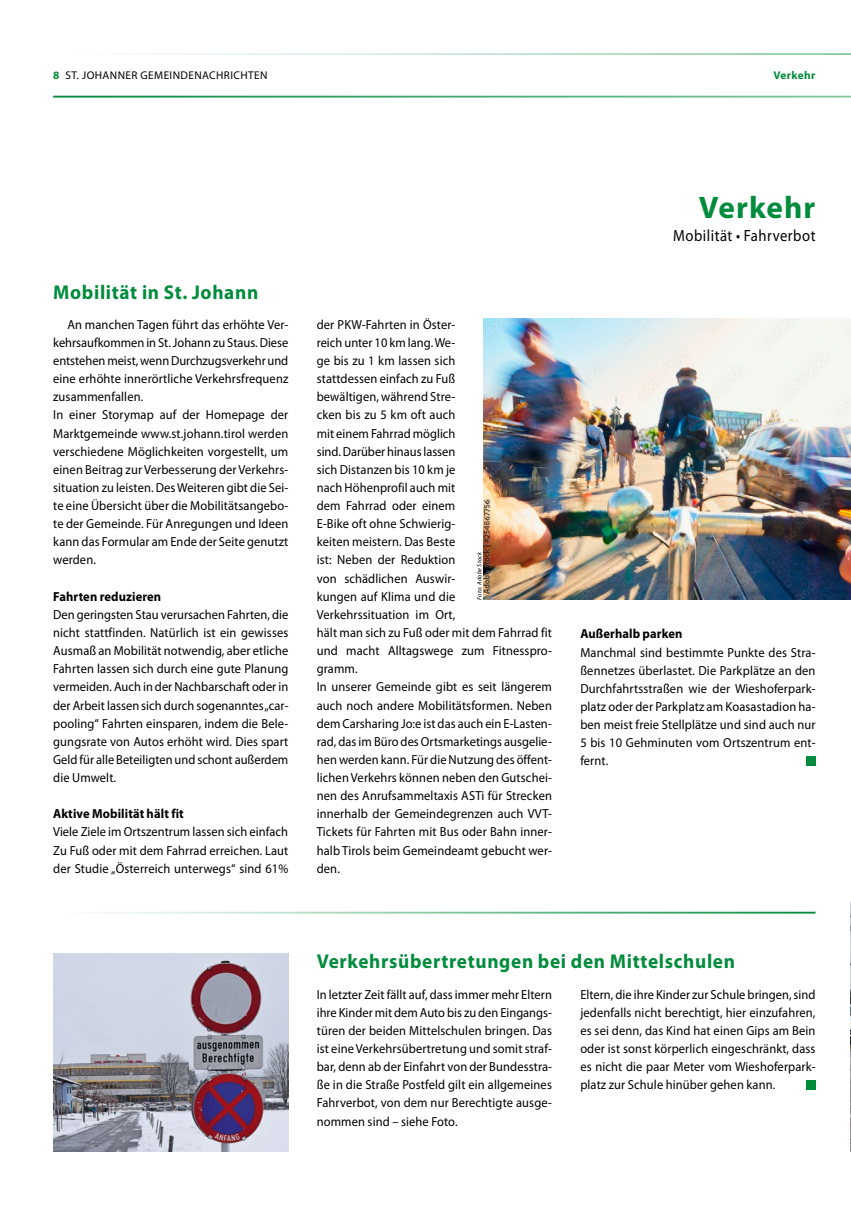
<style>
.page{position:relative;width:851px;height:1205px;background:#fff}
.page>*{position:absolute;margin:0;border:0;box-sizing:border-box;transform-origin:0 0}
.t1{font:700 31.25px "Myriad Pro";letter-spacing:.035em;color:#008c3c}
.t2{font:700 20px "Myriad Pro";letter-spacing:.035em;color:#008c3c;scale:.96 1}
.t3{font:16.25px "Myriad Pro";letter-spacing:.035em;color:#000;scale:.9 1}
.t4{font:13.12px/18.1px "Myriad Pro";letter-spacing:.01em;color:#000;text-align:justify;scale:.95 1}
.t5{font:700 13.12px "Myriad Pro";letter-spacing:.01em;color:#000;scale:.95 1}
.t6{font:11.25px "Myriad Pro";letter-spacing:.035em;color:#000}
.t7{font:700 11.25px "Myriad Pro";letter-spacing:.035em;color:#008c3c}
.t8{font:italic 6.25px "Myriad Pro";letter-spacing:.035em;color:#000}
.s1{font-weight:700;color:#008c3c}
</style>
<div class="page">
<hr style="left:53px;top:96px;width:797px;height:2px;background:#008c3c">
<hr style="left:53px;top:53px;width:797px;height:2px;background:#008c3c">
<div style="left:805px;top:756px;width:10px;height:9px;background:#008c3c"></div>
<img style="left:483px;top:319px;width:367px;height:281px">
<img style="left:53px;top:953px;width:235px;height:199px">
<div style="left:805px;top:1079px;width:10px;height:10px;background:#008c3c"></div>
<hr style="left:53px;top:912px;width:762px;height:1px;background:#008c3c">
<img style="left:850px;top:902px;width:1px;height:250px">
<p class="t6" style="left:53px;top:69px;width:216px"><span class="s1">8</span> ST. JOHANNER GEMEINDENACHRICHTEN</p>
<p class="t7" style="left:773px;top:68px;width:43px">Verkehr</p>
<h2 class="t2" style="left:53px;top:279px;width:215px">Mobilität in St. Johann</h2>
<p class="t4" style="left:53px;top:315px;width:249px;text-align:left;text-indent:14px">An manchen Tagen führt das erhöhte Ver&shy;kehrsaufkommen in St. Johann zu Staus. Diese entstehen meist, wenn Durchzugsverkehr und eine erhöhte innerörtliche Verkehrsfrequenz zusammenfallen.<br>In einer Storymap auf der Homepage der Marktgemeinde www.st.johann.tirol werden verschiedene Möglichkeiten vorgestellt, um einen Beitrag zur Verbesserung der Verkehrs&shy;situation zu leisten. Des Weiteren gibt die Sei&shy;te eine Übersicht über die Mobilitätsangebo&shy;te der Gemeinde. Für Anregungen und Ideen kann das Formular am Ende der Seite genutzt werden.</p>
<p class="t5" style="left:53px;top:588px;width:115px">Fahrten reduzieren</p>
<p class="t4" style="left:53px;top:605px;width:249px">Den geringsten Stau verursachen Fahrten, die nicht stattfinden. Natürlich ist ein gewisses Ausmaß an Mobilität notwendig, aber etliche Fahrten lassen sich durch eine gute Planung vermeiden. Auch in der Nachbarschaft oder in der Arbeit lassen sich durch sogenanntes „car&shy;pooling“ Fahrten einsparen, indem die Bele&shy;gungsrate von Autos erhöht wird. Dies spart Geld für alle Beteiligten und schont außerdem die Umwelt.</p>
<p class="t5" style="left:53px;top:805px;width:139px">Aktive Mobilität hält fit</p>
<p class="t4" style="left:53px;top:823px;width:249px">Viele Ziele im Ortszentrum lassen sich einfach Zu Fuß oder mit dem Fahrrad erreichen. Laut der Studie „Österreich unterwegs“ sind 61%</p>
<p class="t4" style="left:317px;top:315px;width:249px;text-align:left">der PKW-Fahrten in Öster-<br>reich unter 10 km lang. We-<br>ge bis zu 1 km lassen sich<br>stattdessen einfach zu Fuß<br>bewältigen, während Stre-<br>cken bis zu 5 km oft auch<br>mit einem Fahrrad möglich<br>sind. Darüber hinaus lassen<br>sich Distanzen bis 10 km je<br>nach Höhenprofil auch mit<br>dem Fahrrad oder einem<br>E-Bike oft ohne Schwierig-<br>keiten meistern. Das Beste<br>ist: Neben der Reduktion<br>von schädlichen Auswir-<br>kungen auf Klima und die<br>Verkehrssituation im Ort,<br>hält man sich zu Fuß oder mit dem Fahrrad fit und macht Alltagswege zum Fitnesspro&shy;gramm.<br>In unserer Gemeinde gibt es seit längerem auch noch andere Mobilitätsformen. Neben dem Carsharing Jo:e ist das auch ein E-Lasten&shy;rad, das im Büro des Ortsmarketings ausgelie&shy;hen werden kann. Für die Nutzung des öffent&shy;lichen Verkehrs können neben den Gutschei&shy;nen des Anrufsammeltaxis ASTi für Strecken innerhalb der Gemeindegrenzen auch VVT-<br>Tickets für Fahrten mit Bus oder Bahn inner&shy;halb Tirols beim Gemeindeamt gebucht wer&shy;den.</p>
<p class="t8" style="left:475px;top:600px;width:49px;rotate:-90deg">Foto: Adobe Stock</p>
<h1 class="t1" style="left:698px;top:187px;width:118px">Verkehr</h1>
<p class="t3" style="left:673px;top:225px;width:160px">Mobilität • Fahrverbot</p>
<p class="t5" style="left:580px;top:625px;width:109px">Außerhalb parken</p>
<p class="t4" style="left:580px;top:643px;width:249px">Manchmal sind bestimmte Punkte des Stra&shy;ßennetzes überlastet. Die Parkplätze an den Durchfahrtsstraßen wie der Wieshoferpark&shy;platz oder der Parkplatz am Koasastadion ha&shy;ben meist freie Stellplätze und sind auch nur 5 bis 10 Gehminuten vom Ortszentrum ent&shy;fernt.</p>
<h2 class="t2" style="left:317px;top:948px;width:437px">Verkehrsübertretungen bei den Mittelschulen</h2>
<p class="t4" style="left:317px;top:985px;width:249px">In letzter Zeit fällt auf, dass immer mehr Eltern ihre Kinder mit dem Auto bis zu den Eingangs&shy;türen der beiden Mittelschulen bringen. Das ist eine Verkehrsübertretung und somit straf&shy;bar, denn ab der Einfahrt von der Bundesstra&shy;ße in die Straße Postfeld gilt ein allgemeines Fahrverbot, von dem nur Berechtigte ausge&shy;nommen sind – siehe Foto.</p>
<p class="t4" style="left:580px;top:985px;width:249px">Eltern, die ihre Kinder zur Schule bringen, sind jedenfalls nicht berechtigt, hier einzufahren, es sei denn, das Kind hat einen Gips am Bein oder ist sonst körperlich eingeschränkt, dass es nicht die paar Meter vom Wieshoferpark&shy;platz zur Schule hinüber gehen kann.</p>
</div>
